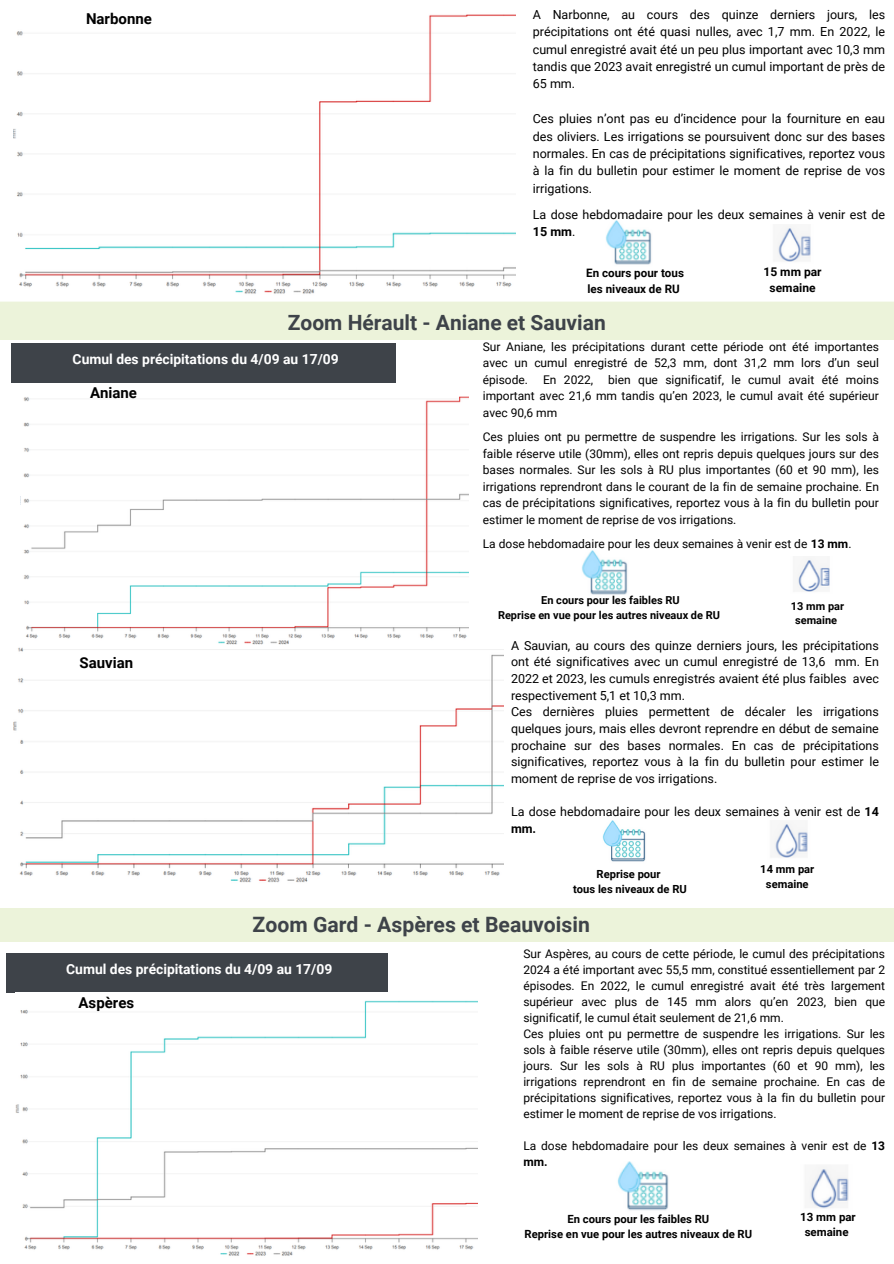
<style>
.page{position:relative;width:894px;height:1264px;background:#fff}
.page>*{position:absolute;margin:0;border:0;box-sizing:border-box;transform-origin:0 0}
.t1{font:700 21.15px "Roboto";color:#3e4349}
.t2{font:700 21px "Roboto";color:#3e4349}
.t3{font:700 15px "Roboto";color:#000}
.t4{font:700 13.8px "Roboto";color:#fff}
.t5{font:12.45px/17.4px "Roboto";color:#000}
.t6{font:12px/16px "Roboto";color:#000}
.t7{font:700 12px/16.2px "Roboto";color:#000;text-align:center}
.t8{font:700 11.55px/15.6px "Roboto";color:#000}
.t9{font:700 11.4px/15.5px "Roboto";color:#000;text-align:center}
.t10{font:700 11.25px "Roboto";color:#000}
.t11{font:700 11.1px/15.1px "Roboto";color:#000;text-align:center}
.t12{font:700 10.95px/14.9px "Roboto";color:#000;text-align:center}
.s1{font-weight:700}
</style>
<div class="page">
<div style="left:0;top:913px;width:893px;height:28px;background:#ecf3da"></div>
<div style="left:6px;top:953px;width:382px;height:39px;background:#3e4349"></div>
<div style="left:0;top:307px;width:893px;height:33px;background:#ecf3da"></div>
<svg style="left:0;top:301px;width:893px;height:6px"></svg>
<div style="left:11px;top:343px;width:384px;height:39px;background:#3e4349"></div>
<div style="left:0;top:908px;width:893px;height:5px;background:#ecf3da"></div>
<img style="left:606px;top:220px;width:46px;height:45px">
<img style="left:777px;top:226px;width:34px;height:36px">
<img style="left:582px;top:550px;width:46px;height:45px">
<img style="left:797px;top:558px;width:33px;height:34px">
<img style="left:602px;top:820px;width:44px;height:42px">
<img style="left:774px;top:822px;width:34px;height:36px">
<img style="left:617px;top:1161px;width:52px;height:50px">
<img style="left:809px;top:1167px;width:40px;height:42px">
<img style="left:14px;top:14px;width:501px;height:280px">
<img style="left:20px;top:396px;width:448px;height:249px">
<img style="left:14px;top:647px;width:489px;height:236px">
<img style="left:15px;top:1000px;width:462px;height:256px">
<p class="t3" style="left:86px;top:10px;width:67px">Narbonne</p>
<h4 class="t5" style="left:532px;top:6px;width:354px;text-align:justify">A Narbonne, au cours des quinze derniers jours, les précipitations ont été quasi nulles, avec 1,7 mm. En 2022, le cumul enregistré avait été un peu plus important avec 10,3 mm tandis que 2023 avait enregistré un cumul important de près de 65 mm.</h4>
<p class="t5" style="left:532px;top:110px;width:354px;text-align:justify">Ces pluies n’ont pas eu d’incidence pour la fourniture en eau des oliviers. Les irrigations se poursuivent donc sur des bases normales. En cas de précipitations significatives, reportez vous à la fin du bulletin pour estimer le moment de reprise de vos irrigations.</p>
<h2 class="t5" style="left:532px;top:206px;width:354px">La dose hebdomadaire pour les deux semaines à venir est de<br><span class="s1">15 mm</span>.</h2>
<p class="t7" style="left:763px;top:263px;width:60px">15 mm par semaine</p>
<h3 class="t8" style="left:586px;top:265px;width:99px">En cours pour tous les niveaux de RU</h3>
<h4 class="t2" style="left:288px;top:310px;width:319px">Zoom Hérault - Aniane et Sauvian</h4>
<h4 class="t4" style="left:73px;top:351px;width:267px">Cumul des précipitations du 4/09 au 17/09</h4>
<p class="t6" style="left:482px;top:338px;width:397px;line-height:16.5px;text-align:justify">Sur Aniane, les précipitations durant cette période ont été importantes avec un cumul enregistré de 52,3 mm, dont 31,2 mm lors d’un seul épisode. En 2022, bien que significatif, le cumul avait été moins important avec 21,6 mm tandis qu’en 2023, le cumul avait été supérieur avec 90,6 mm</p>
<p class="t6" style="left:482px;top:428px;width:397px;line-height:16.5px;text-align:justify">Ces pluies ont pu permettre de suspendre les irrigations. Sur les sols à faible réserve utile (30mm), elles ont repris depuis quelques jours sur des bases normales. Sur les sols à RU plus importantes (60 et 90 mm), les irrigations reprendront dans le courant de la fin de semaine prochaine. En cas de précipitations significatives, reportez vous à la fin du bulletin pour estimer le moment de reprise de vos irrigations.</p>
<p class="t6" style="left:482px;top:536px;width:370px">La dose hebdomadaire pour les deux semaines à venir est de <span class="s1">13 mm</span>.</p>
<p class="t3" style="left:90px;top:384px;width:48px">Aniane</p>
<p class="t3" style="left:79px;top:654px;width:55px">Sauvian</p>
<p class="t12" style="left:541px;top:593px;width:140px">En cours pour les faibles RU</p>
<h1 class="t12" style="left:498px;top:607px;width:223px">Reprise en vue pour les autres niveaux de RU</h1>
<h2 class="t12" style="left:790px;top:598px;width:55px">13 mm par semaine</h2>
<p class="t5" style="left:511px;top:637px;width:369px;line-height:16.6px">A Sauvian, au cours des quinze derniers jours, les précipitations ont été significatives avec un cumul enregistré de 13,6 mm. En 2022 et 2023, les cumuls enregistrés avaient été plus faibles avec respectivement 5,1 et 10,3 mm.<br>Ces dernières pluies permettent de décaler les irrigations quelques jours, mais elles devront reprendre en début de semaine prochaine sur des bases normales. En cas de précipitations significatives, reportez vous à la fin du bulletin pour estimer le moment de reprise de vos irrigations.</p>
<h2 class="t5" style="left:511px;top:803px;width:369px;line-height:16.6px">La dose hebdomadaire pour les deux semaines à venir est de <span class="s1">14 mm.</span></h2>
<h4 class="t11" style="left:596px;top:866px;width:65px">Reprise pour</h4>
<h4 class="t11" style="left:573px;top:882px;width:115px">tous les niveaux de RU</h4>
<p class="t11" style="left:760px;top:861px;width:56px">14 mm par semaine</p>
<p class="t1" style="left:252px;top:912px;width:338px">Zoom Gard - Aspères et Beauvoisin</p>
<h2 class="t4" style="left:66px;top:961px;width:267px">Cumul des précipitations du 4/09 au 17/09</h2>
<p class="t6" style="left:523px;top:946px;width:363px">Sur Aspères, au cours de cette période, le cumul des précipitations 2024 a été important avec 55,5 mm, constitué essentiellement par 2 épisodes. En 2022, le cumul enregistré avait été très largement supérieur avec plus de 145 mm alors qu’en 2023, bien que significatif, le cumul était seulement de 21,6 mm.<br>Ces pluies ont pu permettre de suspendre les irrigations. Sur les sols à faible réserve utile (30mm), elles ont repris depuis quelques jours. Sur les sols à RU plus importantes (60 et 90 mm), les irrigations reprendront en fin de semaine prochaine. En cas de précipitations significatives, reportez vous à la fin du bulletin pour estimer le moment de reprise de vos irrigations.</p>
<p class="t6" style="left:523px;top:1137px;width:363px">La dose hebdomadaire pour les deux semaines à venir est de <span class="s1">13 mm.</span></p>
<h4 class="t3" style="left:78px;top:994px;width:57px">Aspères</h4>
<p class="t10" style="left:567px;top:1212px;width:143px">En cours pour les faibles RU</p>
<p class="t10" style="left:524px;top:1227px;width:229px">Reprise en vue pour les autres niveaux de RU</p>
<p class="t9" style="left:800px;top:1209px;width:57px">13 mm par semaine</p>
</div>
